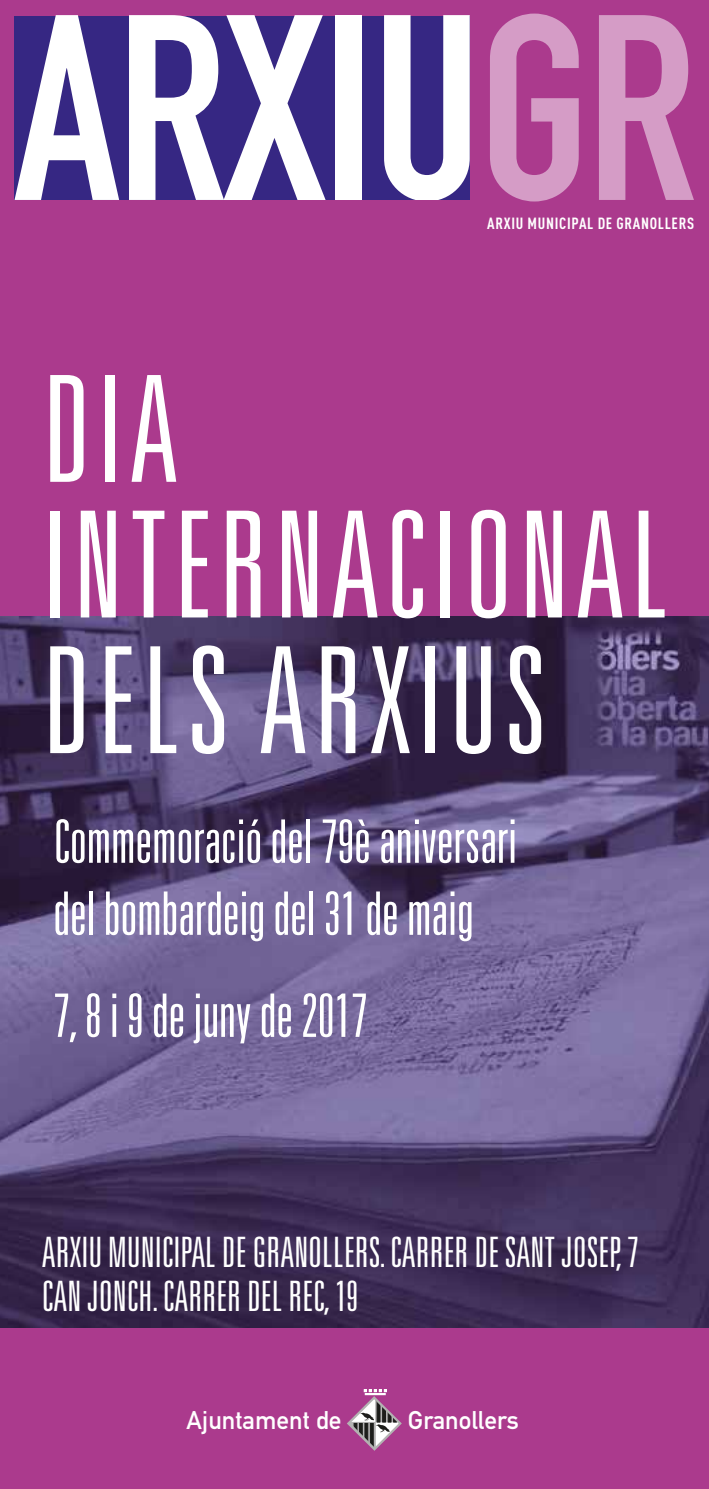
<style>
.page{position:relative;width:709px;height:1489px;background:#fff}
.page>*{position:absolute;margin:0;border:0;box-sizing:border-box;transform-origin:0 0}
.t1{font:300 ultra-condensed 147.75px/135.5px "Univers";letter-spacing:.045em;color:#fff}
.t2{font:300 ultra-condensed 60px/72px "Univers";color:#fff}
.t3{font:300 ultra-condensed 42px/44px "Univers";color:#fff}
.t4{font:25.25px "DIN Mittelschrift Alternate";color:#fff}
.t5{font:700 16px "DIN Cond";letter-spacing:.045em;color:#fff}
</style>
<div class="page">
<div style="left:0;top:0;width:709px;height:1488px;background:#ab3a8d"></div>
<img style="left:0;top:616px;width:709px;height:711px">
<svg style="left:347px;top:1389px;width:55px;height:62px"></svg>
<div style="left:14px;top:16px;width:455px;height:184px;background:#362783"></div>
<svg style="left:15px;top:16px;width:104px;height:184px"></svg>
<svg style="left:129px;top:16px;width:197px;height:184px"></svg>
<div style="left:335px;top:16px;width:26px;height:184px;background:#fff"></div>
<svg style="left:384px;top:16px;width:85px;height:184px"></svg>
<svg style="left:490px;top:14px;width:88px;height:187px"></svg>
<svg style="left:599px;top:15px;width:95px;height:185px"></svg>
<p class="t5" style="left:487px;top:213px;width:208px">ARXIU MUNICIPAL DE GRANOLLERS</p>
<h1 class="t1" style="left:42px;top:358px;width:628px">DIA<br>INTERNACIONAL<br>DELS ARXIUS</h1>
<h2 class="t2" style="left:53px;top:804px;width:465px">Commemoració del 79è aniversari del bombardeig del 31 de maig</h2>
<h2 class="t2" style="left:53px;top:978px;width:316px">7, 8 i 9 de juny de 2017</h2>
<p class="t3" style="left:42px;top:1228px;width:598px">ARXIU MUNICIPAL DE GRANOLLERS. CARRER DE SANT JOSEP, 7<br>CAN JONCH. CARRER DEL REC, 19</p>
<p class="t4" style="left:186px;top:1405px;width:156px">Ajuntament de</p>
<p class="t4" style="left:408px;top:1405px;width:112px">Granollers</p>
</div>
